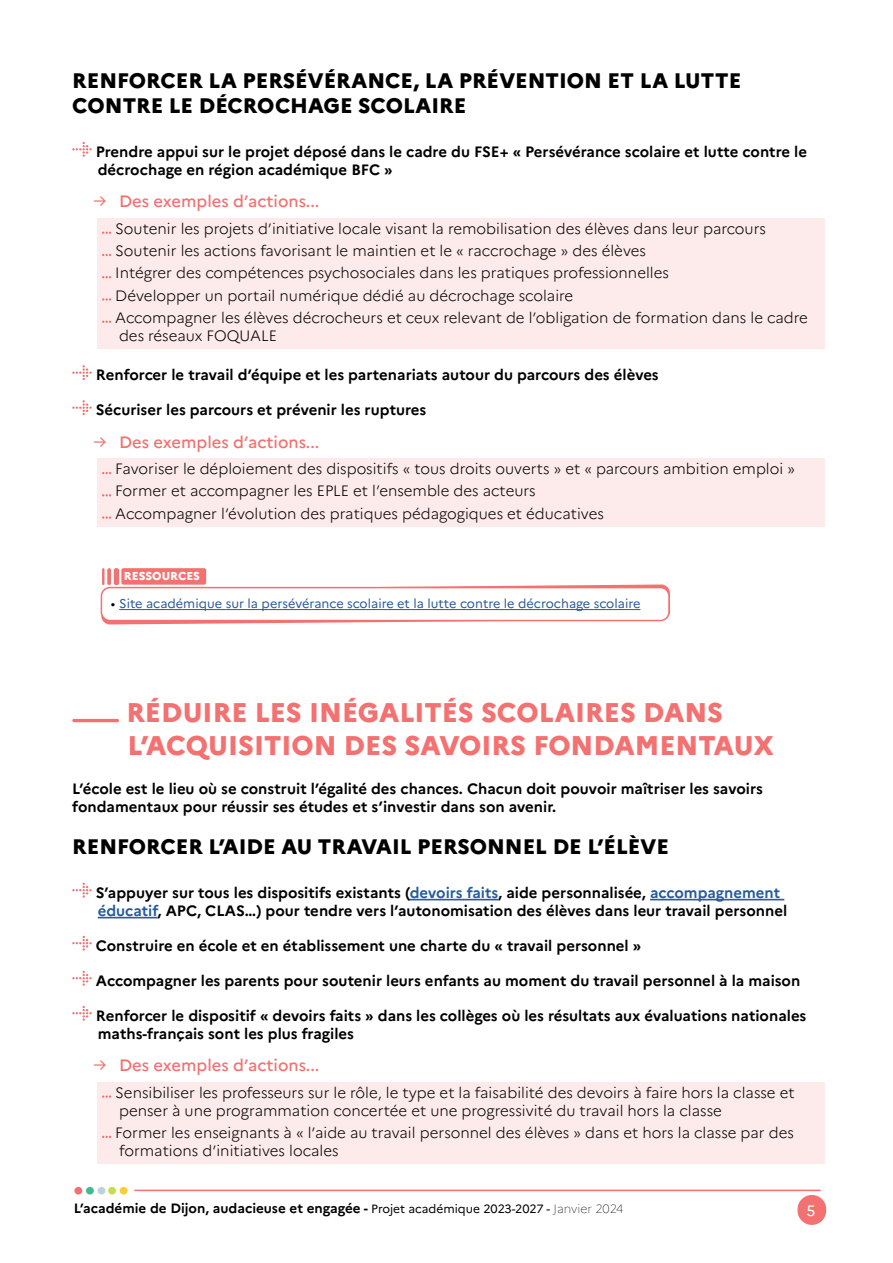
<style>
.page{position:relative;width:893px;height:1263px;background:#fff}
.page>*{position:absolute;margin:0;border:0;box-sizing:border-box;transform-origin:0 0}
.t1{font:800 27px/32.4px "Marianne";color:#f47171}
.t2{font:800 21px/25.2px "Marianne";color:#000}
.t3{font:500 16.5px "Marianne";color:#f47171}
.t4{font:300 15px/22.2px "Marianne";color:#000}
.t5{font:700 15px/18px "Marianne";color:#000}
.t6{font:15px "Marianne";color:#fff}
.t7{font:700 13.5px "Marianne";color:#000}
.t8{font:12.75px "Marianne";color:#275b9b}
.t9{font:800 11.55px "Marianne";color:#fff}
.s1{font-weight:400}
.s2{color:#000}
.s3{color:#275b9b}
.s4{font-weight:400;font-size:12px}
.s5{font-weight:100;font-size:12px}
</style>
<div class="page">
<hr style="left:134px;top:1189px;width:687px;height:2px;background:#f47171">
<div style="left:797px;top:1195px;width:29px;height:30px;background:#f47171;border-radius:14px"></div>
<div style="left:98px;top:1187px;width:7px;height:7px;background:#bbd4dc;border-radius:50%"></div>
<div style="left:86px;top:1187px;width:8px;height:7px;background:#44b98f;border-radius:50%"></div>
<div style="left:74px;top:1187px;width:8px;height:7px;background:#f47171;border-radius:50%"></div>
<div style="left:120px;top:1187px;width:8px;height:7px;background:#f7cf30;border-radius:50%"></div>
<div style="left:108px;top:1187px;width:8px;height:7px;background:#c4dd49;border-radius:50%"></div>
<div style="left:98px;top:218px;width:727px;height:24px;background:#fdeaea"></div>
<div style="left:98px;top:241px;width:727px;height:23px;background:#fdeaea"></div>
<div style="left:98px;top:263px;width:727px;height:23px;background:#fdeaea"></div>
<div style="left:98px;top:285px;width:727px;height:24px;background:#fdeaea"></div>
<div style="left:98px;top:307px;width:727px;height:42px;background:#fdeaea"></div>
<div style="left:98px;top:459px;width:727px;height:23px;background:#fdeaea"></div>
<div style="left:98px;top:481px;width:727px;height:23px;background:#fdeaea"></div>
<div style="left:98px;top:503px;width:727px;height:24px;background:#fdeaea"></div>
<hr style="left:410px;top:899px;width:88px;height:1px;background:#275b9b">
<hr style="left:650px;top:899px;width:134px;height:1px;background:#275b9b">
<hr style="left:98px;top:917px;width:60px;height:1px;background:#275b9b">
<div style="left:98px;top:1082px;width:727px;height:42px;background:#fdeaea"></div>
<div style="left:98px;top:1122px;width:727px;height:42px;background:#fdeaea"></div>
<svg style="left:72px;top:142px;width:20px;height:15px"></svg>
<svg style="left:102px;top:232px;width:9px;height:2px"></svg>
<svg style="left:102px;top:254px;width:9px;height:2px"></svg>
<svg style="left:102px;top:276px;width:9px;height:2px"></svg>
<svg style="left:102px;top:298px;width:9px;height:3px"></svg>
<svg style="left:102px;top:321px;width:9px;height:2px"></svg>
<svg style="left:72px;top:365px;width:20px;height:15px"></svg>
<svg style="left:72px;top:400px;width:20px;height:15px"></svg>
<svg style="left:102px;top:472px;width:9px;height:2px"></svg>
<svg style="left:102px;top:494px;width:9px;height:2px"></svg>
<svg style="left:102px;top:516px;width:9px;height:3px"></svg>
<hr style="left:72px;top:719px;width:47px;height:3px;background:#f47171;border-radius:2px">
<svg style="left:72px;top:883px;width:20px;height:15px"></svg>
<svg style="left:72px;top:936px;width:20px;height:15px"></svg>
<svg style="left:72px;top:971px;width:20px;height:15px"></svg>
<svg style="left:72px;top:1006px;width:20px;height:15px"></svg>
<svg style="left:102px;top:1095px;width:9px;height:3px"></svg>
<svg style="left:102px;top:1136px;width:9px;height:2px"></svg>
<svg style="left:101px;top:568px;width:569px;height:56px"></svg>
<svg style="left:107px;top:568px;width:4px;height:17px"></svg>
<h2 class="t2" style="left:72px;top:68px;width:670px">RENFORCER LA PERSÉVÉRANCE, LA PRÉVENTION ET LA LUTTE<br>CONTRE LE DÉCROCHAGE SCOLAIRE</h2>
<p class="t5" style="left:96px;top:142px;width:713px">Prendre appui sur le projet déposé dans le cadre du FSE+ « Persévérance scolaire et lutte contre le décrochage en région académique BFC »</p>
<p class="t3" style="left:94px;top:191px;width:227px"><span class="s1">→</span> Des exemples d’actions...</p>
<p class="t4" style="left:115px;top:217px;width:694px">Soutenir les projets d’initiative locale visant la remobilisation des élèves dans leur parcours Soutenir les actions favorisant le maintien et le « raccrochage » des élèves<br>Intégrer des compétences psychosociales dans les pratiques professionnelles<br>Développer un portail numérique dédié au décrochage scolaire<br>Accompagner les élèves décrocheurs et ceux relevant de l’obligation de formation dans le cadre</p>
<p class="t4" style="left:119px;top:324px;width:159px">des réseaux FOQUALE</p>
<p class="t5" style="left:96px;top:366px;width:565px">Renforcer le travail d’équipe et les partenariats autour du parcours des élèves</p>
<p class="t5" style="left:96px;top:401px;width:332px">Sécuriser les parcours et prévenir les ruptures</p>
<p class="t3" style="left:94px;top:432px;width:227px"><span class="s1">→</span> Des exemples d’actions...</p>
<p class="t4" style="left:115px;top:458px;width:681px">Favoriser le déploiement des dispositifs « tous droits ouverts » et « parcours ambition emploi »<br>Former et accompagner les EPLE et l’ensemble des acteurs<br>Accompagner l’évolution des pratiques pédagogiques et éducatives</p>
<p class="t9" style="left:124px;top:569px;width:78px">RESSOURCES</p>
<p class="t8" style="left:111px;top:596px;width:531px"><span class="s2">•</span> Site académique sur la persévérance scolaire et la lutte contre le décrochage scolaire</p>
<h1 class="t1" style="left:126px;top:696px;width:649px">RÉDUIRE LES INÉGALITÉS SCOLAIRES DANS<br>L’ACQUISITION DES SAVOIRS FONDAMENTAUX</h1>
<p class="t5" style="left:72px;top:779px;width:692px">L’école est le lieu où se construit l’égalité des chances. Chacun doit pouvoir maîtriser les savoirs fondamentaux pour réussir ses études et s’investir dans son avenir.</p>
<h2 class="t2" style="left:72px;top:834px;width:598px">RENFORCER L’AIDE AU TRAVAIL PERSONNEL DE L’ÉLÈVE</h2>
<p class="t5" style="left:96px;top:883px;width:693px">S’appuyer sur tous les dispositifs existants (<span class="s3">devoirs faits</span>, aide personnalisée, <span class="s3">accompagnement éducatif</span>, APC, CLAS…) pour tendre vers l’autonomisation des élèves dans leur travail personnel</p>
<p class="t5" style="left:96px;top:936px;width:547px">Construire en école et en établissement une charte du « travail personnel »</p>
<p class="t5" style="left:96px;top:971px;width:706px">Accompagner les parents pour soutenir leurs enfants au moment du travail personnel à la maison</p>
<p class="t5" style="left:96px;top:1006px;width:712px">Renforcer le dispositif « devoirs faits » dans les collèges où les résultats aux évaluations nationales maths-français sont les plus fragiles</p>
<p class="t3" style="left:94px;top:1055px;width:227px"><span class="s1">→</span> Des exemples d’actions...</p>
<p class="t4" style="left:115px;top:1083px;width:681px;line-height:18px">Sensibiliser les professeurs sur le rôle, le type et la faisabilité des devoirs à faire hors la classe et penser à une programmation concertée et une progressivité du travail hors la classe</p>
<p class="t4" style="left:115px;top:1123px;width:680px;line-height:18px">Former les enseignants à « l’aide au travail personnel des élèves » dans et hors la classe par des formations d’initiatives locales</p>
<p class="t7" style="left:74px;top:1200px;width:551px">L’académie de Dijon, audacieuse et engagée - <span class="s4">Projet académique 2023-2027 -</span> <span class="s5">Janvier 2024</span></p>
<p class="t6" style="left:806px;top:1201px;width:10px">5</p>
</div>
